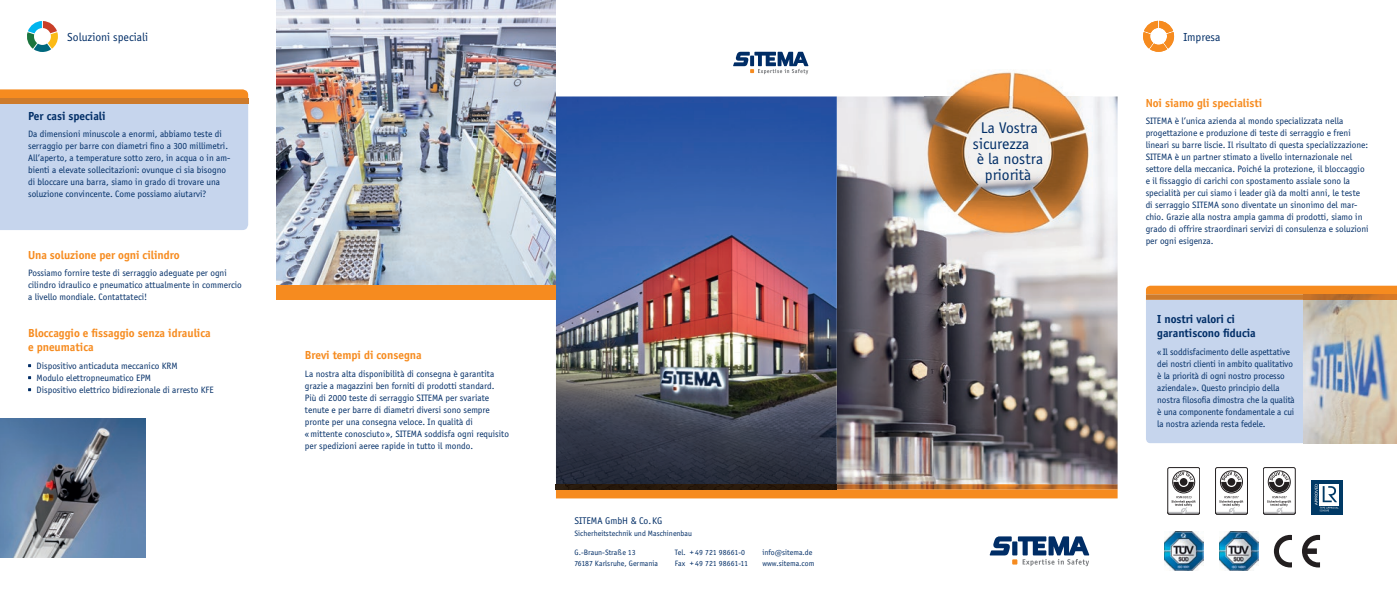
<style>
.page{position:relative;width:1397px;height:596px;background:#fff}
.page>*{position:absolute;margin:0;border:0;box-sizing:border-box;transform-origin:0 0}
.t1{font:16px "Officina Sans";color:#002d66}
.t2{font:700 12px/14px "Officina Sans";color:#f68b1f}
.t3{font:700 12px/14px "Officina Sans";color:#002d66}
.t4{font:12px "Officina Sans";color:#002d66}
.t5{font:10px "Officina Sans";color:#002d66}
.t6{font:9.5px/12px "Officina Sans";color:#002d66}
.t7{font:8px/11px "Officina Sans";color:#002d66}
</style>
<div class="page">
<img style="left:556px;top:96px;width:561px;height:388px">
<img style="left:924px;top:71px;width:168px;height:165px">
<svg style="left:556px;top:484px;width:561px;height:14px;background:#df8024"></svg>
<img style="left:556px;top:484px;width:280px;height:5px">
<img style="left:276px;top:0;width:280px;height:285px">
<div style="left:276px;top:285px;width:280px;height:14px;background:#f68b1f"></div>
<svg style="left:27px;top:21px;width:31px;height:31px"></svg>
<img style="left:0;top:418px;width:145px;height:138px">
<div style="left:1146px;top:299px;width:157px;height:144px;background:#c6d5ed"></div>
<img style="left:1303px;top:294px;width:93px;height:149px">
<svg style="left:1146px;top:285px;width:250px;height:9px;background:#f69430"></svg>
<div style="left:1145px;top:294px;width:158px;height:5px;background:#cd7b2c"></div>
<svg style="left:1341px;top:480px;width:1px;height:34px"></svg>
<div style="left:1310px;top:480px;width:31px;height:34px;background:#003965"></div>
<svg style="left:1314px;top:484px;width:24px;height:27px"></svg>
<svg style="left:0;top:89px;width:248px;height:141px;background:#c9cfde"></svg>
<div style="left:0;top:98px;width:248px;height:5px;background:#cd7b2c"></div>
<svg style="left:1273px;top:534px;width:46px;height:33px"></svg>
<img style="left:1219px;top:531px;width:38px;height:39px">
<img style="left:1164px;top:531px;width:38px;height:39px">
<div style="left:1167px;top:467px;width:32px;height:47px;border:1px solid #231f20;border-radius:2px"></div>
<div style="left:1172px;top:470px;width:22px;height:22px;border:1px solid #231f20;border-radius:50%"></div>
<svg style="left:1167px;top:471px;width:32px;height:43px"></svg>
<div style="left:1215px;top:467px;width:32px;height:47px;border:1px solid #231f20;border-radius:2px"></div>
<div style="left:1220px;top:470px;width:22px;height:22px;border:1px solid #231f20;border-radius:50%"></div>
<svg style="left:1215px;top:471px;width:32px;height:43px"></svg>
<div style="left:1262px;top:467px;width:33px;height:47px;border:1px solid #231f20;border-radius:2px"></div>
<div style="left:1267px;top:470px;width:23px;height:22px;border:1px solid #231f20;border-radius:50%"></div>
<svg style="left:1262px;top:471px;width:33px;height:43px"></svg>
<svg style="left:1143px;top:21px;width:30px;height:31px"></svg>
<svg style="left:733px;top:52px;width:75px;height:22px"></svg>
<svg style="left:989px;top:536px;width:100px;height:30px"></svg>
<p class="t4" style="left:67px;top:30px;width:82px">Soluzioni speciali</p>
<p class="t3" style="left:28px;top:108px;width:79px">Per casi speciali</p>
<p class="t6" style="left:28px;top:128px;width:204px">Da dimensioni minuscole a enormi, abbiamo teste di serraggio per barre con diametri fino a 300 millimetri.<br>All’aperto, a temperature sotto zero, in acqua o in am&shy;bienti a elevate sollecitazioni: ovunque ci sia bisogno di bloccare una barra, siamo in grado di trovare una soluzione convincente. Come possiamo aiutarvi?</p>
<p class="t2" style="left:28px;top:247px;width:153px">Una soluzione per ogni cilindro</p>
<p class="t6" style="left:28px;top:267px;width:215px">Possiamo fornire teste di serraggio adeguate per ogni cilindro idraulico e pneumatico attualmente in commercio a livello mondiale. Contattateci!</p>
<p class="t2" style="left:28px;top:325px;width:184px">Bloccaggio e fissaggio senza idraulica e pneumatica</p>
<p class="t6" style="left:37px;top:359px;width:179px">Dispositivo anticaduta meccanico KRM<br>Modulo elettropneumatico EPM<br>Dispositivo elettrico bidirezionale di arresto KFE</p>
<p class="t2" style="left:305px;top:347px;width:118px">Brevi tempi di consegna</p>
<p class="t6" style="left:305px;top:367px;width:205px">La nostra alta disponibilità di consegna è garantita grazie a magazzini ben forniti di prodotti standard.<br>Più di 2000 teste di serraggio SITEMA per svariate tenute e per barre di diametri diversi sono sempre pronte per una consegna veloce. In qualità di<br>« mittente conosciuto », SITEMA soddisfa ogni requisito per spedizioni aeree rapide in tutto il mondo.</p>
<p class="t5" style="left:574px;top:515px;width:89px">SITEMA GmbH &amp; Co.KG</p>
<p class="t7" style="left:574px;top:527px;width:119px">Sicherheitstechnik und Maschinenbau</p>
<p class="t7" style="left:574px;top:546px;width:85px">G.-Braun-Straße 13<br>76187 Karlsruhe, Germania</p>
<p class="t7" style="left:675px;top:546px;width:74px">Tel. + 49 721 98661-0<br>Fax + 49 721 98661-11</p>
<p class="t7" style="left:762px;top:546px;width:53px">info@sitema.de www.sitema.com</p>
<h1 class="t1" style="left:980px;top:119px;width:59px">La Vostra</h1>
<h1 class="t1" style="left:972px;top:134px;width:58px">sicurezza</h1>
<h1 class="t1" style="left:976px;top:150px;width:68px">è la nostra</h1>
<h1 class="t1" style="left:984px;top:165px;width:48px">priorità</h1>
<p class="t4" style="left:1183px;top:30px;width:39px">Impresa</p>
<p class="t2" style="left:1145px;top:95px;width:118px">Noi siamo gli specialisti</p>
<p class="t6" style="left:1145px;top:115px;width:224px">SITEMA è l’unica azienda al mondo specializzata nella progettazione e produzione di teste di serraggio e freni lineari su barre liscie. Il risultato di questa specializzazione:<br>SITEMA è un partner stimato a livello internazionale nel settore della meccanica. Poiché la protezione, il bloccaggio e il fissaggio di carichi con spostamento assiale sono la specialità per cui siamo i leader già da molti anni, le teste di serraggio SITEMA sono diventate un sinonimo del mar&shy;chio. Grazie alla nostra ampia gamma di prodotti, siamo in grado di offrire straordinari servizi di consulenza e soluzioni per ogni esigenza.</p>
<p class="t3" style="left:1157px;top:311px;width:100px">I nostri valori ci garantiscono fiducia</p>
<p class="t6" style="left:1157px;top:345px;width:139px">« Il soddisfacimento delle aspettative dei nostri clienti in ambito qualitativo è la priorità di ogni nostro processo aziendale ». Questo principio della nostra filosofia dimostra che la qualità è una componente fondamentale a cui la nostra azienda resta fedele.</p>
</div>
